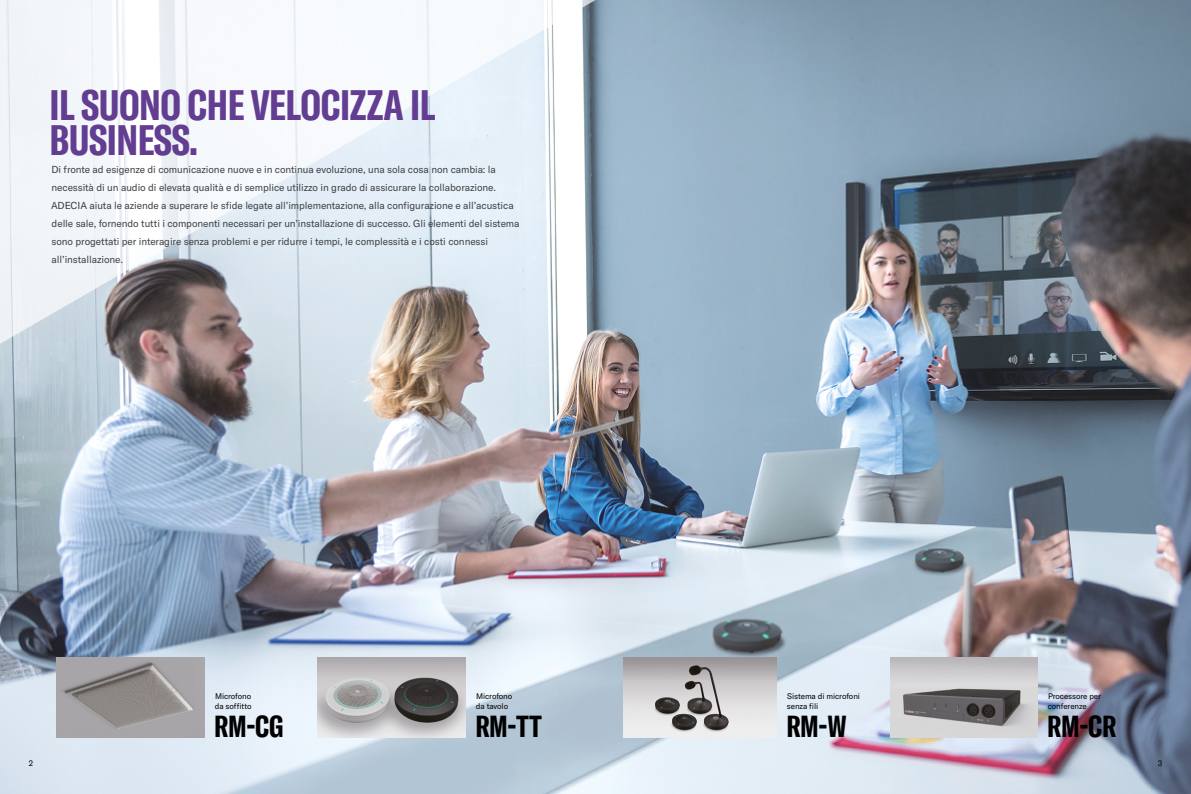
<style>
.page{position:relative;width:1191px;height:794px;background:#fff}
.page>*{position:absolute;margin:0;border:0;box-sizing:border-box;transform-origin:0 0}
.t1{font:700 extra-condensed 42px/35px "GT America Y";letter-spacing:-.01em;color:#623d91}
.t2{font:700 extra-condensed 30px "GT America Y";letter-spacing:-.01em;color:#000}
.t3{font:10px/18px "GT America Y";letter-spacing:-.01em;color:#3c3f41}
.t4{font:8px/10px "GT America Y";letter-spacing:-.01em;color:#000}
.t5{font:8px "GT America Y";color:#000}
</style>
<div class="page">
<img style="left:0;top:0;width:1191px;height:794px">
<svg style="left:0;top:0;width:610px;height:349px"></svg>
<img style="left:57px;top:658px;width:147px;height:79px">
<img style="left:318px;top:658px;width:147px;height:79px">
<img style="left:890px;top:658px;width:147px;height:79px">
<img style="left:624px;top:658px;width:152px;height:79px">
<h1 class="t1" style="left:49px;top:87px;width:387px">IL SUONO CHE VELOCIZZA IL<br>BUSINESS.</h1>
<p class="t3" style="left:51px;top:161px;width:470px">Di fronte ad esigenze di comunicazione nuove e in continua evoluzione, una sola cosa non cambia: la necessità di un audio di elevata qualità e di semplice utilizzo in grado di assicurare la collaborazione.<br>ADECIA aiuta le aziende a superare le sfide legate all’implementazione, alla configurazione e all’acustica delle sale, fornendo tutti i componenti necessari per un’installazione di successo. Gli elementi del sistema sono progettati per interagire senza problemi e per ridurre i tempi, le complessità e i costi connessi all’installazione.</p>
<p class="t4" style="left:215px;top:691px;width:38px">Microfono da soffitto</p>
<p class="t4" style="left:476px;top:691px;width:38px">Microfono da tavolo</p>
<p class="t4" style="left:787px;top:691px;width:75px">Sistema di microfoni senza fili</p>
<p class="t4" style="left:1047px;top:691px;width:55px">Processore per conferenze</p>
<h2 class="t2" style="left:214px;top:708px;width:71px">RM-CG</h2>
<h2 class="t2" style="left:475px;top:708px;width:68px">RM-TT</h2>
<h2 class="t2" style="left:786px;top:708px;width:62px">RM-W</h2>
<h2 class="t2" style="left:1047px;top:708px;width:71px">RM-CR</h2>
<p class="t4" style="left:29px;top:758px;width:6px">2</p>
<p class="t5" style="left:1157px;top:758px;width:6px">3</p>
</div>
